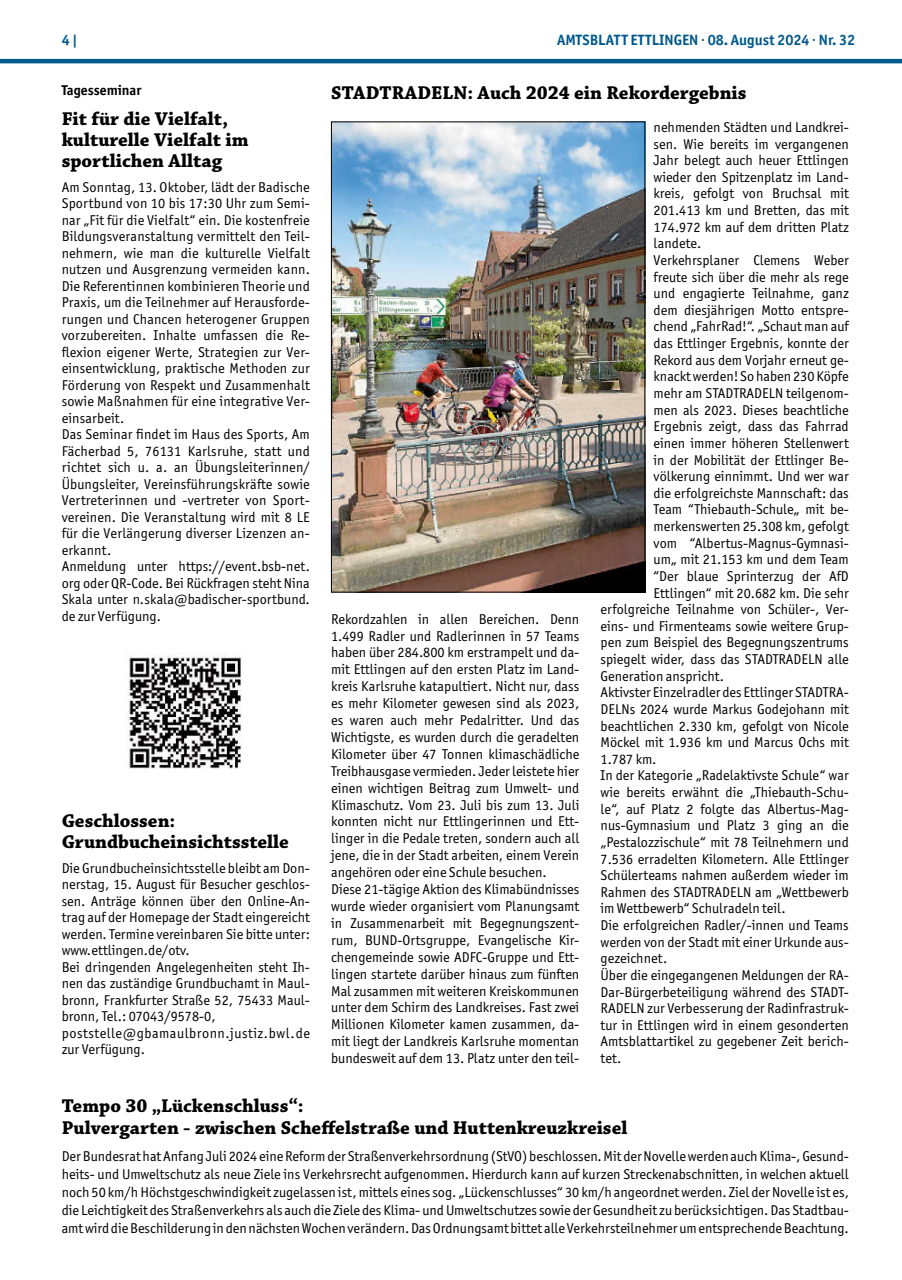
<style>
.page{position:relative;width:902px;height:1280px;background:#fff}
.page>*{position:absolute;margin:0;border:0;box-sizing:border-box;transform-origin:0 0}
.t1{font:700 19.5px/21px "Chaparral Pro";color:#000}
.t2{font:700 15px "Officina Sans ITC Pro";color:#01598b}
.t3{font:14.25px/16.5px "Officina Sans ITC Pro";color:#000}
.t4{font:700 14.25px "Officina Sans ITC Pro";color:#000}
</style>
<div class="page">
<hr style="left:0;top:59px;width:901px;height:4px;background:#01598b">
<img style="left:126px;top:653px;width:116px;height:116px">
<img style="left:333px;top:124px;width:310px;height:466px">
<div style="left:331px;top:122px;width:314px;height:470px;border:1px solid #000"></div>
<p class="t2" style="left:62px;top:31px;width:17px">4 |</p>
<p class="t2" style="left:557px;top:31px;width:299px">AMTSBLATT ETTLINGEN · 08. August 2024 · Nr. 32</p>
<p class="t4" style="left:62px;top:82px;width:81px">Tagesseminar</p>
<h1 class="t1" style="left:62px;top:109px;width:188px">Fit für die Vielfalt, kulturelle Vielfalt im sportlichen Alltag</h1>
<p class="t3" style="left:62px;top:179px;width:250px">Am Sonntag, 13. Oktober, lädt der Badische Sportbund von 10 bis 17:30 Uhr zum Semi&shy;nar „Fit für die Vielfalt“ ein. Die kostenfreie Bildungsveranstaltung vermittelt den Teil&shy;nehmern, wie man die kulturelle Vielfalt nutzen und Ausgrenzung vermeiden kann.<br>Die Referentinnen kombinieren Theorie und Praxis, um die Teilnehmer auf Herausforde&shy;rungen und Chancen heterogener Gruppen vorzubereiten. Inhalte umfassen die Re&shy;flexion eigener Werte, Strategien zur Ver&shy;einsentwicklung, praktische Methoden zur Förderung von Respekt und Zusammenhalt sowie Maßnahmen für eine integrative Ver&shy;einsarbeit.<br>Das Seminar findet im Haus des Sports, Am Fächerbad 5, 76131 Karlsruhe, statt und richtet sich u. a. an Übungsleiterinnen/ Übungsleiter, Vereinsführungskräfte sowie Vertreterinnen und -vertreter von Sport&shy;vereinen. Die Veranstaltung wird mit 8 LE für die Verlängerung diverser Lizenzen an&shy;erkannt.<br>Anmeldung unter https://event.bsb-net. org oder QR-Code. Bei Rückfragen steht Nina Skala unter n.skala@badischer-sportbund. de zur Verfügung.</p>
<h1 class="t1" style="left:331px;top:84px;width:417px">STADTRADELN: Auch 2024 ein Rekordergebnis</h1>
<p class="t3" style="left:653px;top:119px;width:197px">nehmenden Städten und Landkrei-</p>
<p class="t3" style="left:653px;top:135px;width:197px">sen. Wie bereits im vergangenen</p>
<p class="t3" style="left:653px;top:152px;width:197px">Jahr belegt auch heuer Ettlingen</p>
<p class="t3" style="left:653px;top:169px;width:197px">wieder den Spitzenplatz im Land-</p>
<p class="t3" style="left:653px;top:185px;width:197px">kreis, gefolgt von Bruchsal mit</p>
<p class="t3" style="left:653px;top:202px;width:197px">201.413 km und Bretten, das mit</p>
<p class="t3" style="left:653px;top:219px;width:197px">174.972 km auf dem dritten Platz</p>
<p class="t3" style="left:653px;top:235px;width:49px">landete.</p>
<p class="t3" style="left:653px;top:252px;width:197px">Verkehrsplaner Clemens Weber</p>
<p class="t3" style="left:653px;top:268px;width:197px">freute sich über die mehr als rege</p>
<p class="t3" style="left:653px;top:285px;width:197px">und engagierte Teilnahme, ganz</p>
<p class="t3" style="left:653px;top:302px;width:197px">dem diesjährigen Motto entspre-</p>
<p class="t3" style="left:653px;top:318px;width:197px">chend „FahrRad!“. „Schaut man auf</p>
<p class="t3" style="left:653px;top:335px;width:197px">das Ettlinger Ergebnis, konnte der</p>
<p class="t3" style="left:653px;top:352px;width:197px">Rekord aus dem Vorjahr erneut ge-</p>
<p class="t3" style="left:653px;top:368px;width:197px">knackt werden! So haben 230 Köpfe</p>
<p class="t3" style="left:653px;top:385px;width:197px">mehr am STADTRADELN teilgenom-</p>
<p class="t3" style="left:653px;top:401px;width:197px">men als 2023. Dieses beachtliche</p>
<p class="t3" style="left:653px;top:418px;width:197px">Ergebnis zeigt, dass das Fahrrad</p>
<p class="t3" style="left:653px;top:435px;width:197px">einen immer höheren Stellenwert</p>
<p class="t3" style="left:653px;top:451px;width:197px">in der Mobilität der Ettlinger Be-</p>
<p class="t3" style="left:653px;top:468px;width:197px">völkerung einnimmt. Und wer war</p>
<p class="t3" style="left:653px;top:485px;width:197px">die erfolgreichste Mannschaft: das</p>
<p class="t3" style="left:653px;top:501px;width:197px">Team “Thiebauth-Schule„ mit be-</p>
<p class="t3" style="left:653px;top:518px;width:197px">merkenswerten 25.308 km, gefolgt</p>
<p class="t3" style="left:653px;top:534px;width:197px">vom “Albertus-Magnus-Gymnasi-</p>
<p class="t3" style="left:653px;top:551px;width:197px">um„ mit 21.153 km und dem Team</p>
<p class="t3" style="left:653px;top:568px;width:197px">“Der blaue Sprinterzug der AfD</p>
<p class="t3" style="left:653px;top:584px;width:197px">Ettlingen“ mit 20.682 km. Die sehr</p>
<p class="t3" style="left:600px;top:601px;width:250px">erfolgreiche Teilnahme von Schüler-, Ver-</p>
<p class="t3" style="left:600px;top:618px;width:250px">eins- und Firmenteams sowie weitere Grup-</p>
<p class="t3" style="left:600px;top:634px;width:250px">pen zum Beispiel des Begegnungszentrums</p>
<p class="t3" style="left:600px;top:651px;width:250px">spiegelt wider, dass das STADTRADELN alle</p>
<p class="t3" style="left:600px;top:667px;width:125px">Generation anspricht.</p>
<p class="t3" style="left:600px;top:684px;width:250px">Aktivster Einzelradler des Ettlinger STADTRA-</p>
<p class="t3" style="left:600px;top:701px;width:250px">DELNs 2024 wurde Markus Godejohann mit</p>
<p class="t3" style="left:600px;top:717px;width:250px">beachtlichen 2.330 km, gefolgt von Nicole</p>
<p class="t3" style="left:600px;top:734px;width:249px">Möckel mit 1.936 km und Marcus Ochs mit</p>
<p class="t3" style="left:600px;top:751px;width:57px">1.787 km.</p>
<p class="t3" style="left:600px;top:767px;width:250px">In der Kategorie „Radelaktivste Schule“ war</p>
<p class="t3" style="left:600px;top:784px;width:250px">wie bereits erwähnt die „Thiebauth-Schu-</p>
<p class="t3" style="left:600px;top:800px;width:250px">le“, auf Platz 2 folgte das Albertus-Mag-</p>
<p class="t3" style="left:600px;top:817px;width:250px">nus-Gymnasium und Platz 3 ging an die</p>
<p class="t3" style="left:600px;top:834px;width:250px">„Pestalozzischule“ mit 78 Teilnehmern und</p>
<p class="t3" style="left:600px;top:850px;width:250px">7.536 erradelten Kilometern. Alle Ettlinger</p>
<p class="t3" style="left:600px;top:867px;width:250px">Schülerteams nahmen außerdem wieder im</p>
<p class="t3" style="left:600px;top:884px;width:250px">Rahmen des STADTRADELN am „Wettbewerb</p>
<p class="t3" style="left:600px;top:900px;width:187px">im Wettbewerb“ Schulradeln teil.</p>
<p class="t3" style="left:600px;top:917px;width:250px">Die erfolgreichen Radler/-innen und Teams</p>
<p class="t3" style="left:600px;top:933px;width:250px">werden von der Stadt mit einer Urkunde aus-</p>
<p class="t3" style="left:600px;top:950px;width:68px">gezeichnet.</p>
<p class="t3" style="left:600px;top:967px;width:250px">Über die eingegangenen Meldungen der RA-</p>
<p class="t3" style="left:600px;top:983px;width:250px">Dar-Bürgerbeteiligung während des STADT-</p>
<p class="t3" style="left:600px;top:1000px;width:250px">RADELN zur Verbesserung der Radinfrastruk-</p>
<p class="t3" style="left:600px;top:1017px;width:250px">tur in Ettlingen wird in einem gesonderten</p>
<p class="t3" style="left:600px;top:1033px;width:250px">Amtsblattartikel zu gegebener Zeit berich-</p>
<p class="t3" style="left:600px;top:1050px;width:22px">tet.</p>
<p class="t3" style="left:331px;top:610px;width:250px;line-height:17px">Rekordzahlen in allen Bereichen. Denn 1.499 Radler und Radlerinnen in 57 Teams haben über 284.800 km erstrampelt und da&shy;mit Ettlingen auf den ersten Platz im Land&shy;kreis Karlsruhe katapultiert. Nicht nur, dass es mehr Kilometer gewesen sind als 2023, es waren auch mehr Pedalritter. Und das Wichtigste, es wurden durch die geradelten Kilometer über 47 Tonnen klimaschädliche Treibhausgase vermieden. Jeder leistete hier einen wichtigen Beitrag zum Umwelt- und Klimaschutz. Vom 23. Juli bis zum 13. Juli konnten nicht nur Ettlingerinnen und Ett&shy;linger in die Pedale treten, sondern auch all jene, die in der Stadt arbeiten, einem Verein angehören oder eine Schule besuchen.<br>Diese 21-tägige Aktion des Klimabündnisses wurde wieder organisiert vom Planungsamt in Zusammenarbeit mit Begegnungszent&shy;rum, BUND-Ortsgruppe, Evangelische Kir&shy;chengemeinde sowie ADFC-Gruppe und Ett&shy;lingen startete darüber hinaus zum fünften Mal zusammen mit weiteren Kreiskommunen unter dem Schirm des Landkreises. Fast zwei Millionen Kilometer kamen zusammen, da&shy;mit liegt der Landkreis Karlsruhe momentan bundesweit auf dem 13. Platz unter den teil-</p>
<h1 class="t1" style="left:62px;top:811px;width:229px">Geschlossen:<br>Grundbucheinsichtsstelle</h1>
<p class="t3" style="left:62px;top:859px;width:250px">Die Grundbucheinsichtsstelle bleibt am Don&shy;nerstag, 15. August für Besucher geschlos&shy;sen. Anträge können über den Online-An&shy;trag auf der Homepage der Stadt eingereicht werden. Termine vereinbaren Sie bitte unter: www.ettlingen.de/otv.<br>Bei dringenden Angelegenheiten steht Ih&shy;nen das zuständige Grundbuchamt in Maul&shy;bronn, Frankfurter Straße 52, 75433 Maul&shy;bronn, Tel.: 07043/9578-0, poststelle@gbamaulbronn.justiz.bwl.de zur Verfügung.</p>
<h1 class="t1" style="left:62px;top:1095px;width:567px;line-height:22.6px">Tempo 30 „Lückenschluss“:<br>Pulvergarten - zwischen Scheffelstraße und Huttenkreuzkreisel</h1>
<p class="t3" style="left:62px;top:1147px;width:788px;line-height:18.1px;text-align:justify">Der Bundesrat hat Anfang Juli 2024 eine Reform der Straßenverkehrsordnung (StVO) beschlossen. Mit der Novelle werden auch Klima-, Gesund&shy;heits- und Umweltschutz als neue Ziele ins Verkehrsrecht aufgenommen. Hierdurch kann auf kurzen Streckenabschnitten, in welchen aktuell noch 50 km/h Höchstgeschwindigkeit zugelassen ist, mittels eines sog. „Lückenschlusses“ 30 km/h angeordnet werden. Ziel der Novelle ist es, die Leichtigkeit des Straßenverkehrs als auch die Ziele des Klima- und Umweltschutzes sowie der Gesundheit zu berücksichtigen. Das Stadtbau&shy;amt wird die Beschilderung in den nächsten Wochen verändern. Das Ordnungsamt bittet alle Verkehrsteilnehmer um entsprechende Beachtung.</p>
</div>
